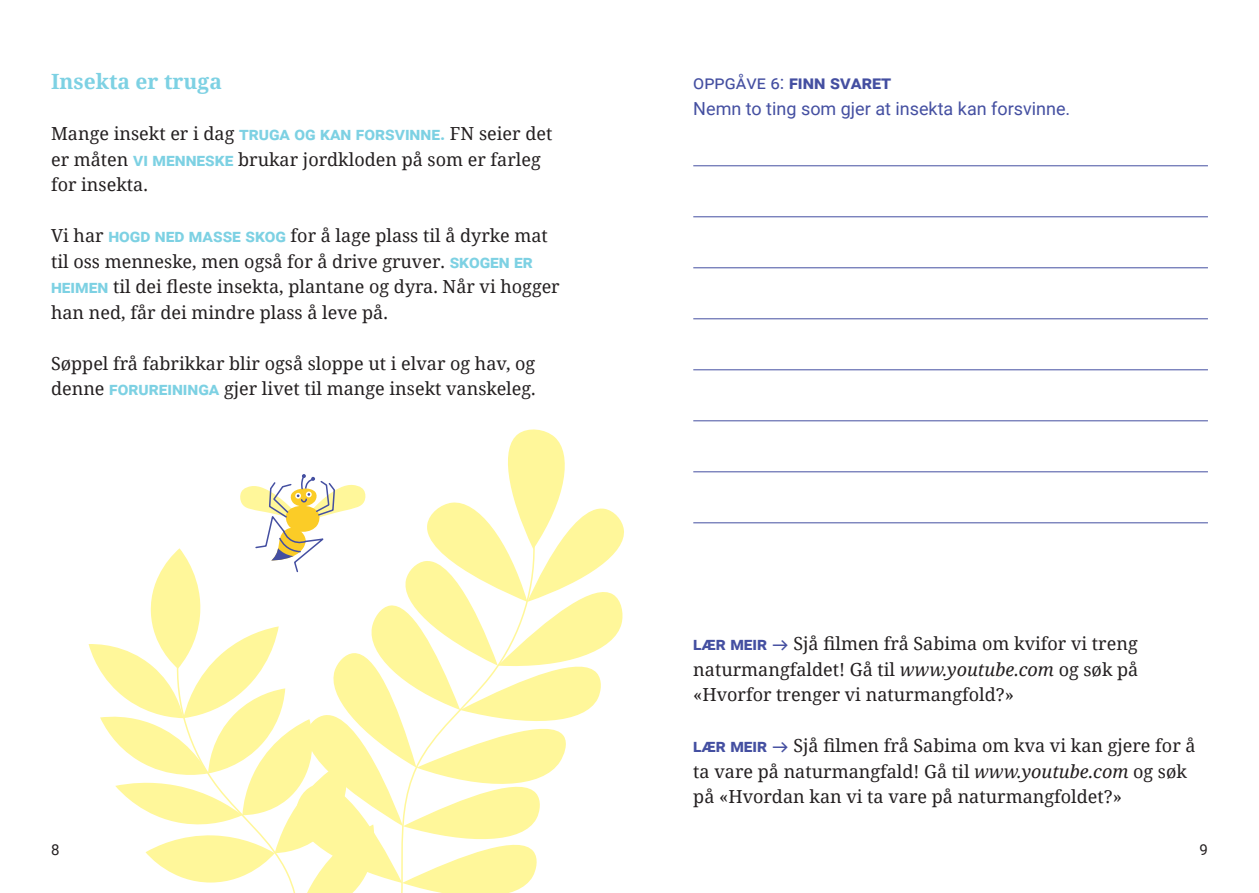
<style>
.page{position:relative;width:1259px;height:893px;background:#fff}
.page>*{position:absolute;margin:0;border:0;box-sizing:border-box;transform-origin:0 0}
.t1{font:700 21px "Noto Serif";color:#7dd1e3}
.t2{font:700 18.75px "Roboto";color:#444fa1}
.t3{font:18px/25.5px "Noto Serif";color:#231f20}
.t4{font:18px "Roboto";color:#444fa1}
.t5{font:15px "Roboto";color:#231f20}
.s1{font-family:"Roboto";font-weight:700;color:#7dd1e3}
.s2{font-weight:400}
.s3{font-family:"Roboto";font-weight:700;color:#444fa1}
.s4{font-family:"Soleil Bk";color:#444fa1}
.s5{font-style:italic}
</style>
<div class="page">
<hr style="left:693px;top:165px;width:515px;height:1px;background:#444fa1">
<hr style="left:693px;top:216px;width:515px;height:1px;background:#444fa1">
<hr style="left:693px;top:267px;width:515px;height:1px;background:#444fa1">
<hr style="left:693px;top:318px;width:515px;height:1px;background:#444fa1">
<hr style="left:693px;top:369px;width:515px;height:1px;background:#444fa1">
<hr style="left:693px;top:420px;width:515px;height:1px;background:#444fa1">
<hr style="left:693px;top:471px;width:515px;height:1px;background:#444fa1">
<hr style="left:693px;top:522px;width:515px;height:1px;background:#444fa1">
<svg style="left:89px;top:429px;width:535px;height:464px"></svg>
<p class="t1" style="left:51px;top:67px;width:172px">Insekta er truga</p>
<p class="t3" style="left:51px;top:120px;width:503px">Mange insekt er i dag <span class="s1">truga og kan forsvinne.</span> FN seier det er måten <span class="s1">vi menneske</span> brukar jordkloden på som er farleg for insekta.</p>
<p class="t3" style="left:51px;top:222px;width:510px">Vi har <span class="s1">hogd ned masse skog</span> for å lage plass til å dyrke mat til oss menneske, men også for å drive gruver. <span class="s1">skogen er heimen</span> til dei fleste insekta, plantane og dyra. Når vi hogger han ned, får dei mindre plass å leve på.</p>
<p class="t3" style="left:51px;top:350px;width:486px">Søppel frå fabrikkar blir også sloppe ut i elvar og hav, og denne <span class="s1">forureininga</span> gjer livet til mange insekt vanskeleg.</p>
<p class="t2" style="left:693px;top:69px;width:200px"><span class="s2">oppgåve 6:</span> finn svaret</p>
<p class="t4" style="left:693px;top:96px;width:378px">Nemn to ting som gjer at insekta kan forsvinne.</p>
<p class="t3" style="left:693px;top:630px;width:447px;text-align:justify"><span class="s3">lær meir</span> <span class="s4">→</span> Sjå filmen frå Sabima om kvifor vi treng naturmangfaldet! Gå til <span class="s5">www.youtube.com</span> og søk på «Hvorfor trenger vi naturmangfold?»</p>
<p class="t3" style="left:693px;top:732px;width:504px"><span class="s3">lær meir</span> <span class="s4">→</span> Sjå filmen frå Sabima om kva vi kan gjere for å ta vare på naturmangfald! Gå til <span class="s5">www.youtube.com</span> og søk på «Hvordan kan vi ta vare på naturmangfoldet?»</p>
<p class="t5" style="left:51px;top:839px;width:10px">8</p>
<p class="t5" style="left:1199px;top:839px;width:10px">9</p>
</div>
